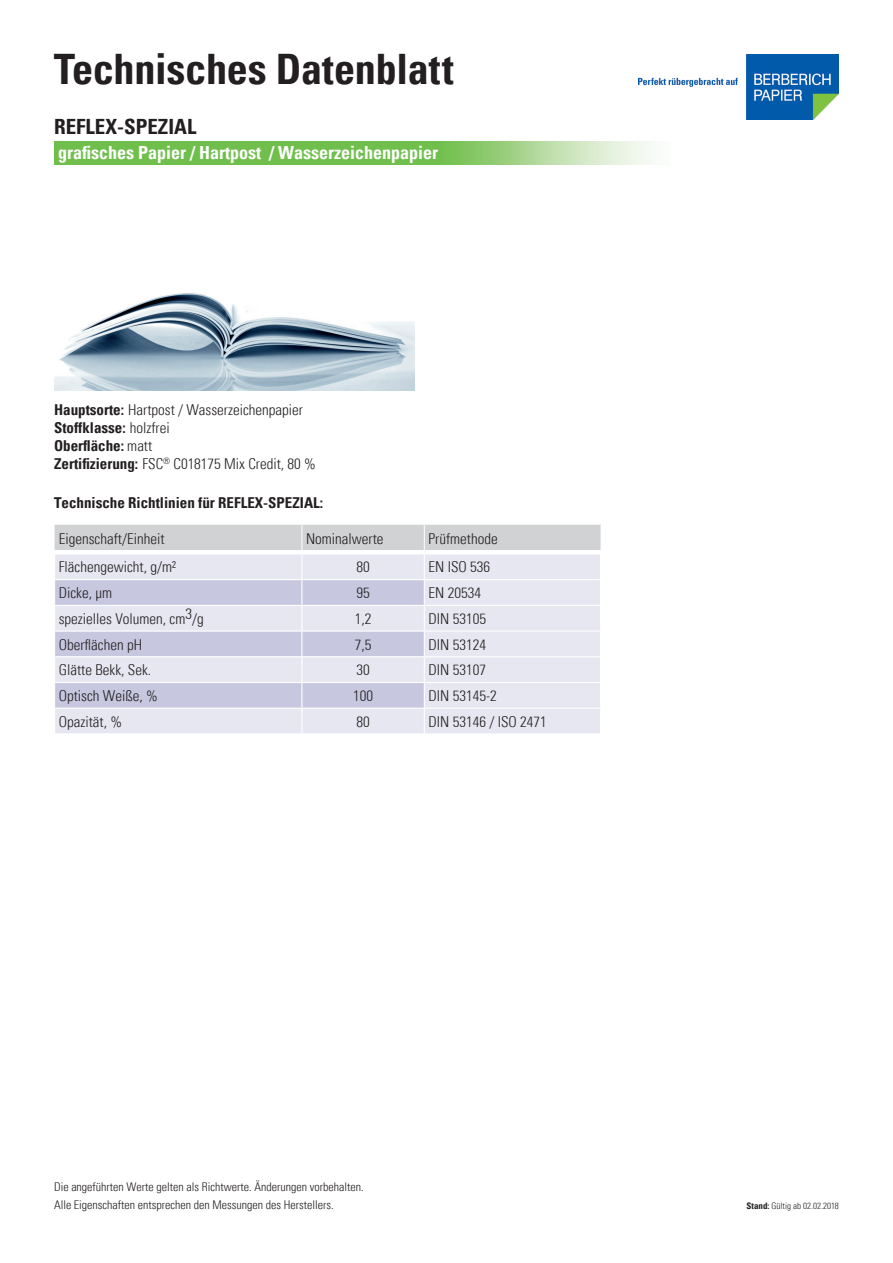
<style>
.page{position:relative;width:893px;height:1263px;background:#fff}
.page>*{position:absolute;margin:0;border:0;box-sizing:border-box;transform-origin:0 0}
.t1{font:700 condensed 42px "Univers";letter-spacing:-.005em;color:#231f20}
.t2{font:700 condensed 21px "Univers";color:#231f20}
.t3{font:700 condensed 18px "Univers";color:#fff}
.t4{font:300 condensed 15px/18px "Univers";color:#231f20}
.t5{font:700 condensed 15px "Univers";color:#231f20}
.t6{font:300 condensed 12px/17.5px "Univers";color:#231f20}
.t7{font:300 condensed 9px "Univers";color:#231f20}
.s1{font-weight:700}
</style>
<div class="page">
<svg style="left:54px;top:141px;width:598px;height:24px;background:#89c96a"></svg>
<svg style="left:54px;top:524px;width:547px;height:209px;background:#ddddea"></svg>
<hr style="left:54px;top:550px;width:248px;height:4px;background:#fff">
<hr style="left:302px;top:550px;width:122px;height:4px;background:#fff">
<hr style="left:424px;top:550px;width:177px;height:4px;background:#fff">
<img style="left:54px;top:293px;width:360px;height:97px">
<img style="left:638px;top:54px;width:201px;height:65px">
<h1 class="t1" style="left:54px;top:45px;width:401px">Technisches Datenblatt</h1>
<h2 class="t2" style="left:54px;top:114px;width:144px">REFLEX-SPEZIAL</h2>
<p class="t3" style="left:58px;top:142px;width:381px">grafisches Papier / Hartpost / Wasserzeichenpapier</p>
<p class="t4" style="left:54px;top:402px;width:263px"><span class="s1">Hauptsorte:</span> Hartpost / Wasserzeichenpapier <span class="s1">Stoffklasse:</span> holzfrei<br><span class="s1">Oberfläche:</span> matt<br><span class="s1">Zertifizierung:</span> FSC<sup>®</sup> C018175 Mix Credit, 80 %</p>
<p class="t5" style="left:54px;top:494px;width:271px">Technische Richtlinien für REFLEX-SPEZIAL:</p>
<p class="t4" style="left:59px;top:531px;width:107px">Eigenschaft/Einheit</p>
<p class="t4" style="left:306px;top:531px;width:79px">Nominalwerte</p>
<p class="t4" style="left:429px;top:531px;width:71px">Prüfmethode</p>
<p class="t4" style="left:59px;top:559px;width:119px">Flächengewicht, g/m²</p>
<p class="t4" style="left:356px;top:559px;width:15px">80</p>
<p class="t4" style="left:429px;top:559px;width:63px">EN ISO 536</p>
<p class="t4" style="left:59px;top:585px;width:55px">Dicke, µm</p>
<p class="t4" style="left:356px;top:585px;width:15px">95</p>
<p class="t4" style="left:429px;top:585px;width:54px">EN 20534</p>
<p class="t4" style="left:59px;top:611px;width:146px">spezielles Volumen, cm3/g</p>
<p class="t4" style="left:355px;top:611px;width:18px">1,2</p>
<p class="t4" style="left:429px;top:611px;width:59px">DIN 53105</p>
<p class="t4" style="left:59px;top:636px;width:85px">Oberflächen pH</p>
<p class="t4" style="left:355px;top:636px;width:18px">7,5</p>
<p class="t4" style="left:429px;top:636px;width:59px">DIN 53124</p>
<p class="t4" style="left:59px;top:662px;width:94px">Glätte Bekk, Sek.</p>
<p class="t4" style="left:356px;top:662px;width:15px">30</p>
<p class="t4" style="left:429px;top:662px;width:59px">DIN 53107</p>
<p class="t4" style="left:59px;top:688px;width:101px">Optisch Weiße, %</p>
<p class="t4" style="left:353px;top:688px;width:21px">100</p>
<p class="t4" style="left:429px;top:688px;width:70px">DIN 53145-2</p>
<p class="t4" style="left:59px;top:713px;width:65px">Opazität, %</p>
<p class="t4" style="left:356px;top:713px;width:15px">80</p>
<p class="t4" style="left:429px;top:713px;width:120px">DIN 53146 / ISO 2471</p>
<p class="t6" style="left:54px;top:1179px;width:311px">Die angeführten Werte gelten als Richtwerte. Änderungen vorbehalten.<br>Alle Eigenschaften entsprechen den Messungen des Herstellers.</p>
<p class="t7" style="left:746px;top:1202px;width:94px"><span class="s1">Stand:</span> Gültig ab 02.02.2018</p>
</div>
